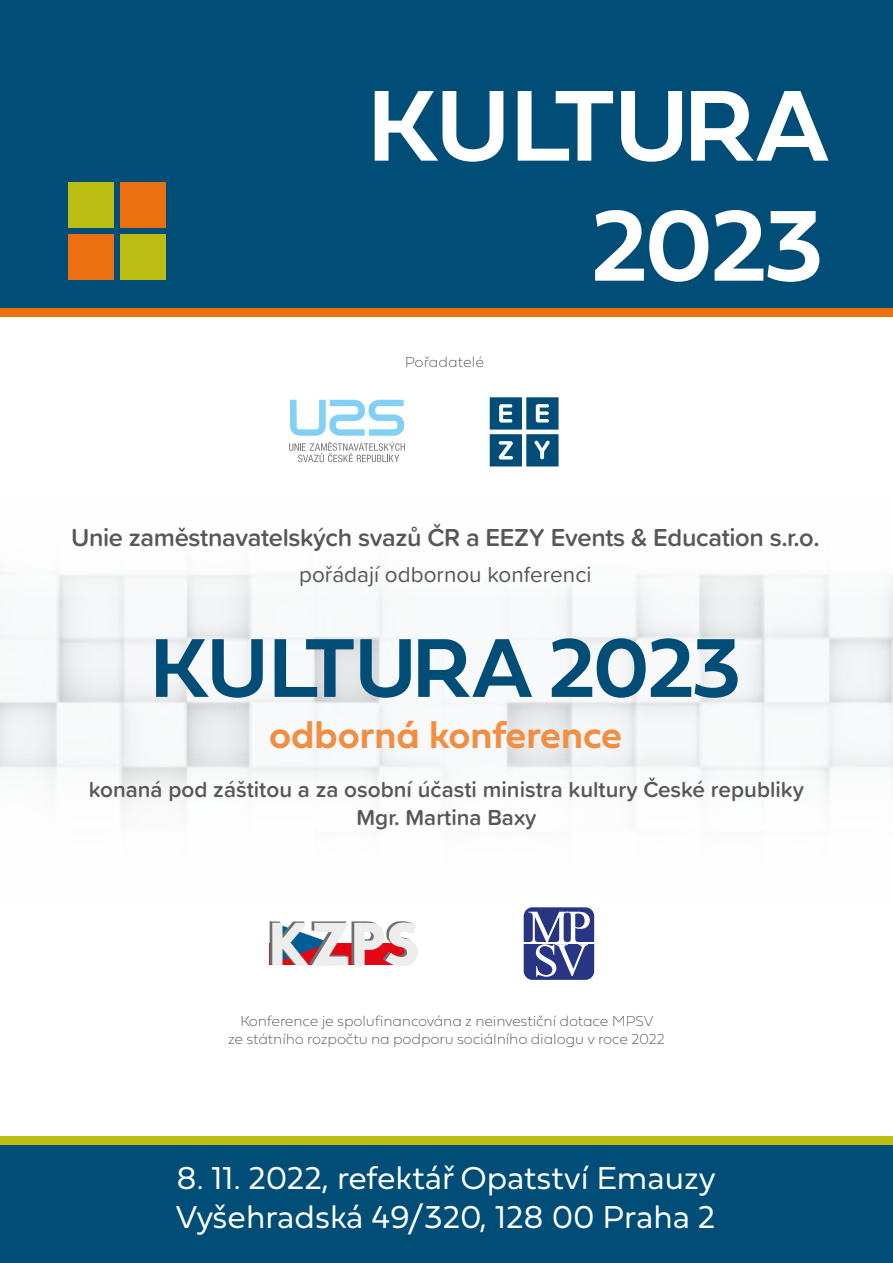
<style>
.page{position:relative;width:893px;height:1263px;background:#fff}
.page>*{position:absolute;margin:0;border:0;box-sizing:border-box;transform-origin:0 0}
.t1{font:600 105px/120px "Fieldwork Geo";letter-spacing:-.02em;color:#fff;text-align:right}
.t2{font:600 87px "Fieldwork Geo";letter-spacing:-.02em;color:#004d77}
.t3{font:600 39px "Fieldwork Geo";color:#f18e42}
.t4{font:300 33px/39.6px "Fieldwork Hum";color:#fff}
.t5{font:600 25.5px "Proxima Soft";letter-spacing:-.015em;color:#575756}
.t6{font:600 22.5px/28.5px "Proxima Soft";color:#575756;text-align:center}
.t7{font:22.5px "Proxima Soft";color:#575756}
.t8{font:15px/18px "Fieldwork Geo Hair";letter-spacing:-.01em;color:#575756;text-align:center}
</style>
<div class="page">
<img style="left:0;top:602px;width:893px;height:154px">
<div style="left:0;top:1141px;width:893px;height:122px;background:#004d77"></div>
<div style="left:0;top:0;width:893px;height:312px;background:#004d77"></div>
<div style="left:68px;top:234px;width:45px;height:46px;background:#ec7010"></div>
<div style="left:120px;top:234px;width:45px;height:46px;background:#bdbe14"></div>
<div style="left:68px;top:182px;width:45px;height:45px;background:#bdbe14"></div>
<div style="left:120px;top:182px;width:45px;height:45px;background:#ec7010"></div>
<div style="left:0;top:308px;width:893px;height:8px;background:#ec7010"></div>
<div style="left:0;top:1136px;width:893px;height:8px;background:#bdbe14"></div>
<svg style="left:270px;top:921px;width:148px;height:45px;background:#cfb4ba"></svg>
<svg style="left:523px;top:907px;width:72px;height:73px"></svg>
<svg style="left:289px;top:442px;width:116px;height:20px"></svg>
<svg style="left:290px;top:400px;width:114px;height:36px"></svg>
<svg style="left:490px;top:397px;width:69px;height:69px"></svg>
<h1 class="t1" style="left:367px;top:61px;width:463px">KULTURA<br>2023</h1>
<p class="t8" style="left:405px;top:352px;width:81px">Pořadatelé</p>
<h3 class="t5" style="left:71px;top:518px;width:750px">Unie zaměstnavatelských svazů ČR a EEZY Events &amp; Education s.r.o.</h3>
<h3 class="t7" style="left:299px;top:558px;width:294px">pořádají odbornou konferenci</h3>
<h2 class="t2" style="left:150px;top:599px;width:592px">KULTURA 2023</h2>
<h3 class="t3" style="left:269px;top:704px;width:354px">odborná konference</h3>
<h3 class="t6" style="left:89px;top:774px;width:717px">konaná pod záštitou a za osobní účasti ministra kultury České republiky<br>Mgr. Martina Baxy</h3>
<p class="t8" style="left:228px;top:1011px;width:438px">Konference je spolufinancována z neinvestiční dotace MPSV<br>ze státního rozpočtu na podporu sociálního dialogu v roce 2022</p>
<h3 class="t4" style="left:176px;top:1156px;width:542px">8. 11. 2022, refektář Opatství Emauzy<br>Vyšehradská 49/320, 128 00 Praha 2</h3>
</div>
